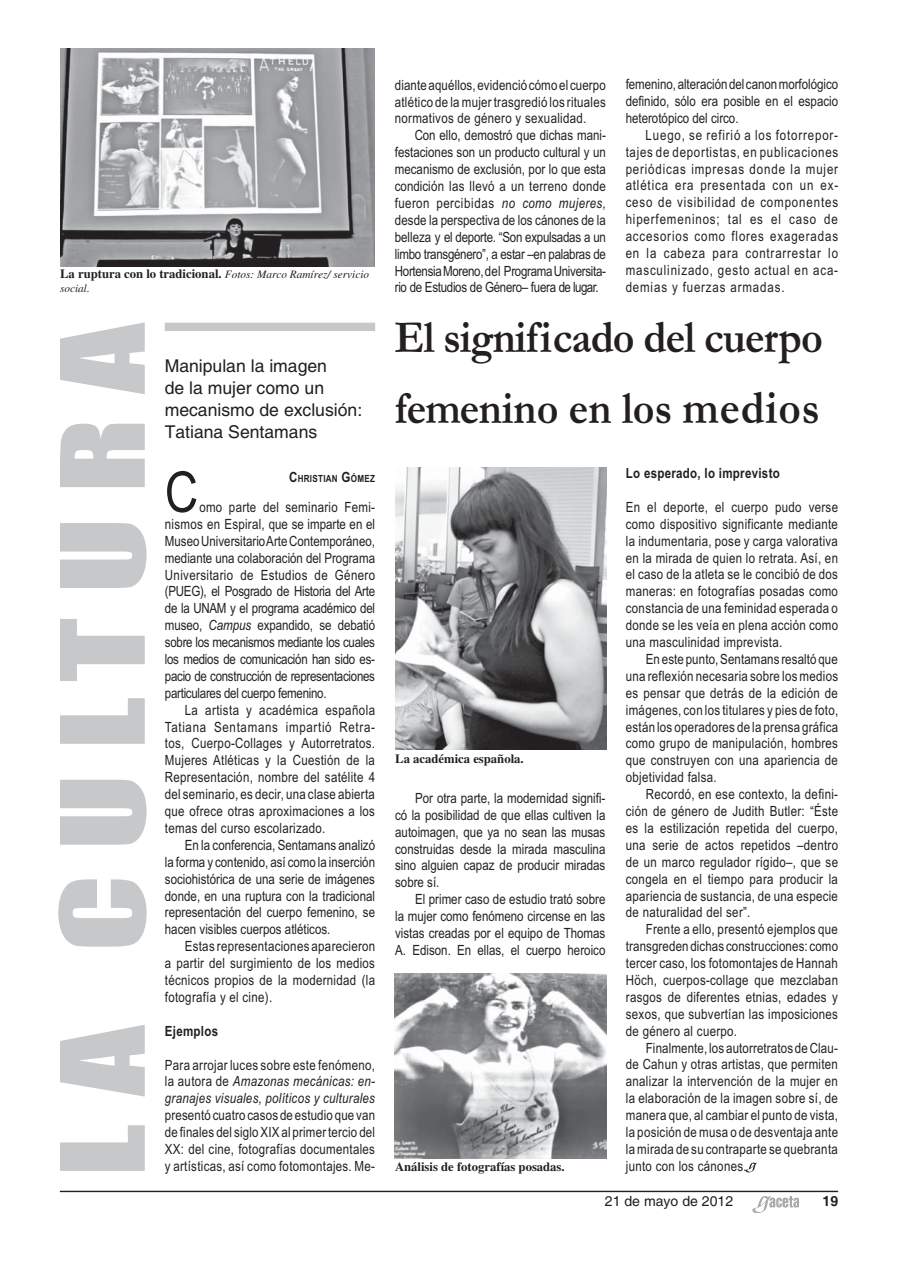
<style>
.page{position:relative;width:918px;height:1269px;background:#fff}
.page>*{position:absolute;margin:0;border:0;box-sizing:border-box;transform-origin:0 0}
.t1{font:107.1px "Impact";letter-spacing:.18em;color:#c6c8ca;scale:1.29 1}
.t2{font:56.25px "Arial Narrow";color:#231f20}
.t3{font:700 46.5px/70.3px "Garamond";letter-spacing:-.02em;color:#231f20;scale:.9 1}
.t4{font:17.55px/22px "Helvetica";color:#231f20}
.t5{font:14.1px/17px "Arial Narrow";letter-spacing:.02em;color:#231f20;text-align:justify}
.t6{font:italic 14.1px/17px "Arial Narrow";letter-spacing:.02em;color:#231f20;text-align:justify}
.t7{font:700 14.1px "Arial Narrow";letter-spacing:.02em;color:#231f20}
.t8{font:14.1px "Helvetica";color:#231f20}
.t9{font:700 14.1px "Helvetica";color:#231f20}
.t10{font:700 12.6px "Times";color:#231f20}
.t11{font:italic 11.25px/14.1px "Times";color:#231f20}
.t12{font:700 9.9px "Arial Narrow";letter-spacing:.03em;color:#231f20}
.s1{font-weight:700;font-style:normal;font-size:12.6px}
.s2{font-style:italic}
.s3{font-size:47.85px}
.s4{font-size:14.1px}
.s5{font-style:normal}
</style>
<div class="page">
<hr style="left:60px;top:1191px;width:778px;height:1px;background:#231f20">
<img style="left:753px;top:1196px;width:46px;height:17px">
<div style="left:165px;top:323px;width:210px;height:8px;background:#c6c8ca"></div>
<img style="left:394px;top:973px;width:212px;height:185px">
<img style="left:60px;top:48px;width:314px;height:218px">
<img style="left:395px;top:468px;width:211px;height:281px">
<svg style="left:746px;top:1163px;width:11px;height:9px"></svg>
<p class="t11" style="left:60px;top:268px;width:310px"><span class="s1">La ruptura con lo tradicional.</span> Fotos: Marco Ramírez/ servicio social.</p>
<p class="t5" style="left:395px;top:78px;width:213px">diante aquéllos, evidenció cómo el cuerpo atlético de la mujer trasgredió los rituales normativos de género y sexualidad.</p>
<p class="t5" style="left:395px;top:128px;width:213px;text-indent:20px">Con ello, demostró que dichas mani&shy;festaciones son un producto cultural y un mecanismo de exclusión, por lo que esta condición las llevó a un terreno donde fueron percibidas <span class="s2">no como mujeres, </span>desde la perspectiva de los cánones de la belleza y el deporte. “Son expulsadas a un limbo transgénero”, a estar –en palabras de Hortensia Moreno, del Programa Universita&shy;rio de Estudios de Género– fuera de lugar.</p>
<p class="t5" style="left:626px;top:77px;width:214px">femenino, alteración del canon morfológico definido, sólo era posible en el espacio heterotópico del circo.</p>
<p class="t5" style="left:626px;top:128px;width:214px;text-indent:20px">Luego, se refirió a los fotorrepor&shy;tajes de deportistas, en publicaciones periódicas impresas donde la mujer atlética era presentada con un ex&shy;ceso de visibilidad de componentes hiperfemeninos; tal es el caso de accesorios como flores exageradas en la cabeza para contrarrestar lo masculinizado, gesto actual en aca&shy;demias y fuerzas armadas.</p>
<h1 class="t1" style="left:68px;top:1177px;width:663px;rotate:-90deg">LA CULTURA</h1>
<h3 class="t3" style="left:395px;top:306px;width:477px">El significado del cuerpo femenino en los <span class="s3">medios</span></h3>
<p class="t4" style="left:165px;top:356px;width:199px">Manipulan la imagen<br>de la mujer como un mecanismo de exclusión:<br>Tatiana Sentamans</p>
<p class="t7" style="left:626px;top:468px;width:155px">Lo esperado, lo imprevisto</p>
<p class="t5" style="left:626px;top:500px;width:214px">En el deporte, el cuerpo pudo verse como dispositivo significante mediante la indumentaria, pose y carga valorativa en la mirada de quien lo retrata. Así, en el caso de la atleta se le concibió de dos maneras: en fotografías posadas como constancia de una feminidad esperada o donde se les veía en plena acción como una masculinidad imprevista.</p>
<p class="t5" style="left:626px;top:652px;width:214px;text-indent:20px">En este punto, Sentamans resaltó que una reflexión necesaria sobre los medios es pensar que detrás de la edición de imágenes, con los titulares y pies de foto, están los operadores de la prensa gráfica como grupo de manipulación, hombres que construyen con una apariencia de objetividad falsa.</p>
<p class="t5" style="left:626px;top:787px;width:214px;text-indent:20px">Recordó, en ese contexto, la defini&shy;ción de género de Judith Butler: “Éste es la estilización repetida del cuerpo, una serie de actos repetidos –dentro de un marco regulador rígido–, que se congela en el tiempo para producir la apariencia de sustancia, de una especie de naturalidad del ser”.</p>
<p class="t5" style="left:626px;top:922px;width:214px;text-indent:20px">Frente a ello, presentó ejemplos que transgreden dichas construcciones: como tercer caso, los fotomontajes de Hannah Höch, cuerpos-collage que mezclaban rasgos de diferentes etnias, edades y sexos, que subvertían las imposiciones de género al cuerpo.</p>
<p class="t5" style="left:626px;top:1041px;width:214px;text-indent:20px">Finalmente, los autorretratos de Clau&shy;de Cahun y otras artistas, que permiten analizar la intervención de la mujer en la elaboración de la imagen sobre sí, de manera que, al cambiar el punto de vista, la posición de musa o de desventaja ante la mirada de su contraparte se quebranta junto con los cánones.</p>
<h2 class="t2" style="left:165px;top:472px;width:35px">C</h2>
<p class="t12" style="left:289px;top:473px;width:87px"><span class="s4">C</span>HRISTIAN <span class="s4">G</span>ÓMEZ</p>
<p class="t5" style="left:165px;top:500px;width:212px;text-indent:34px">omo parte del seminario Femi&shy;nismos en Espiral, que se imparte en el Museo Universitario Arte Contemporáneo, mediante una colaboración del Programa Universitario de Estudios de Género (PUEG), el Posgrado de Historia del Arte de la UNAM y el programa académico del museo, <span class="s2">Campus</span> expandido, se debatió sobre los mecanismos mediante los cuales los medios de comunicación han sido es&shy;pacio de construcción de representaciones particulares del cuerpo femenino.</p>
<p class="t5" style="left:165px;top:703px;width:212px;text-indent:20px">La artista y académica española Tatiana Sentamans impartió Retra&shy;tos, Cuerpo-Collages y Autorretratos.<br>Mujeres Atléticas y la Cuestión de la Representación, nombre del satélite 4 del seminario, es decir, una clase abierta que ofrece otras aproximaciones a los temas del curso escolarizado.</p>
<p class="t5" style="left:165px;top:838px;width:212px;text-indent:20px">En la conferencia, Sentamans analizó la forma y contenido, así como la inserción sociohistórica de una serie de imágenes donde, en una ruptura con la tradicional representación del cuerpo femenino, se hacen visibles cuerpos atléticos.</p>
<p class="t5" style="left:165px;top:939px;width:212px;text-indent:20px">Estas representaciones aparecieron a partir del surgimiento de los medios técnicos propios de la modernidad (la fotografía y el cine).</p>
<p class="t7" style="left:165px;top:1026px;width:55px">Ejemplos</p>
<p class="t6" style="left:165px;top:1057px;width:212px"><span class="s5">Para arrojar luces sobre este fenómeno, la autora de</span> Amazonas mecánicas: en&shy;granajes visuales, políticos y culturales</p>
<p class="t5" style="left:165px;top:1108px;width:212px">presentó cuatro casos de estudio que van de finales del siglo XIX al primer tercio del XX: del cine, fotografías documentales y artísticas, así como fotomontajes. Me-</p>
<p class="t10" style="left:395px;top:754px;width:130px">La académica española.</p>
<p class="t5" style="left:395px;top:791px;width:212px;text-indent:20px">Por otra parte, la modernidad signifi&shy;có la posibilidad de que ellas cultiven la autoimagen, que ya no sean las musas construidas desde la mirada masculina sino alguien capaz de producir miradas sobre sí.</p>
<p class="t5" style="left:395px;top:892px;width:212px;text-indent:20px">El primer caso de estudio trató sobre la mujer como fenómeno circense en las vistas creadas por el equipo de Thomas A. Edison. En ellas, el cuerpo heroico</p>
<p class="t10" style="left:395px;top:1162px;width:171px">Análisis de fotografías posadas.</p>
<p class="t8" style="left:605px;top:1196px;width:130px">21 de mayo de 2012</p>
<p class="t9" style="left:823px;top:1196px;width:17px">19</p>
</div>
